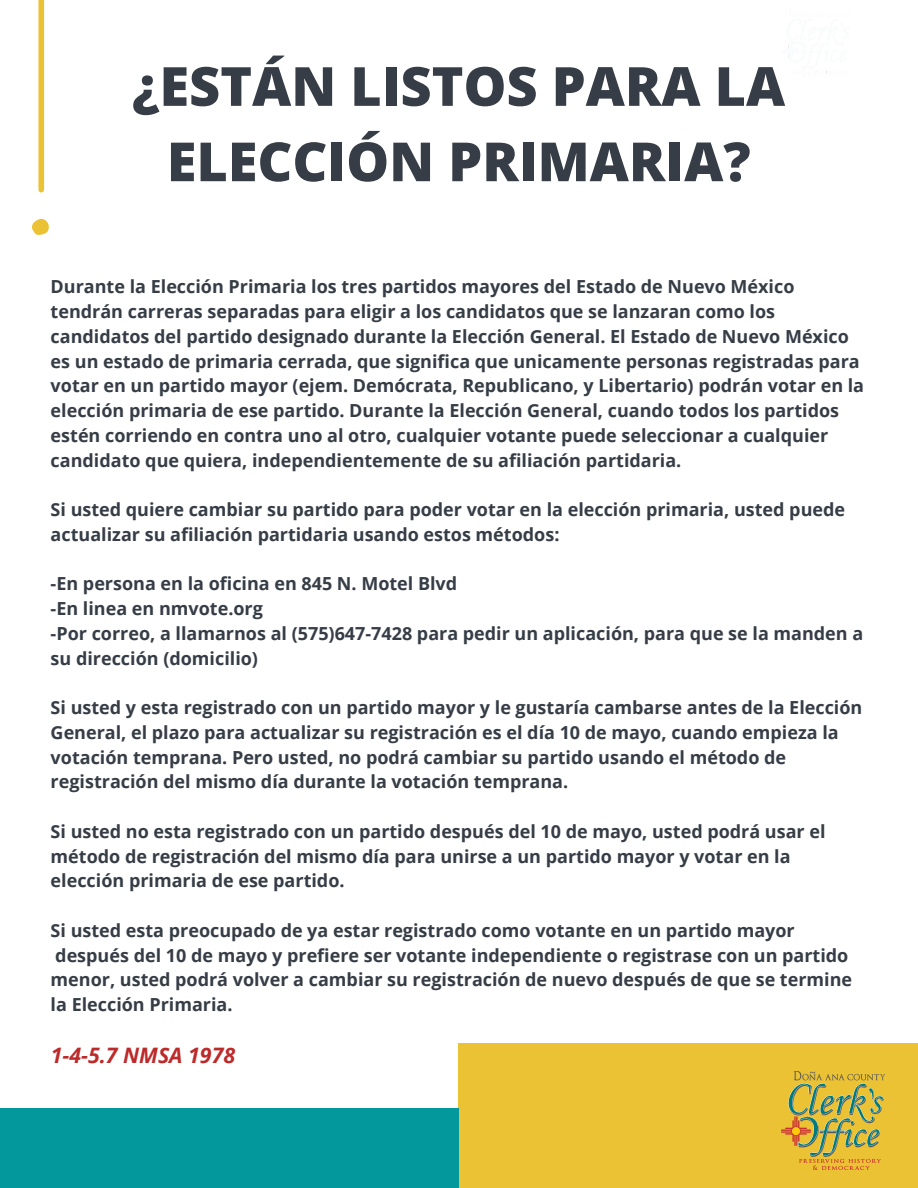
<style>
.page{position:relative;width:918px;height:1188px;background:#fff}
.page>*{position:absolute;margin:0;border:0;box-sizing:border-box;transform-origin:0 0}
.t1{font:800 54px "Open Sans";color:#363d46}
.t2{font:italic 700 21.3px "Open Sans";color:#bd2a2a}
.t3{font:700 18px/24.8px "Open Sans";color:#363d46}
</style>
<div class="page">
<div style="left:458px;top:1043px;width:460px;height:145px;background:#ebc234"></div>
<div style="left:0;top:1108px;width:459px;height:80px;background:#03989b"></div>
<svg style="left:32px;top:218px;width:17px;height:17px"></svg>
<div style="left:38px;top:0;width:6px;height:190px;background:#ebc234"></div>
<img style="left:782px;top:1071px;width:102px;height:98px">
<p class="t1" style="left:132px;top:48px;width:654px">¿ESTÁN LISTOS PARA LA</p>
<p class="t1" style="left:167px;top:124px;width:585px">ELECCIÓN PRIMARIA?</p>
<p class="t3" style="left:51px;top:274px;width:745px">Durante la Elección Primaria los tres partidos mayores del Estado de Nuevo México</p>
<p class="t3" style="left:51px;top:299px;width:815px">tendrán carreras separadas para eligir a los candidatos que se lanzaran como los candidatos del partido designado durante la Elección General. El Estado de Nuevo México es un estado de primaria cerrada, que significa que unicamente personas registradas para votar en un partido mayor (ejem. Demócrata, Republicano, y Libertario) podrán votar en la elección primaria de ese partido. Durante la Elección General, cuando todos los partidos estén corriendo en contra uno al otro, cualquier votante puede seleccionar a cualquier candidato que quiera, independientemente de su afiliación partidaria.</p>
<p class="t3" style="left:51px;top:497px;width:796px">Si usted quiere cambiar su partido para poder votar en la elección primaria, usted puede actualizar su afiliación partidaria usando estos métodos:</p>
<p class="t3" style="left:51px;top:571px;width:408px">-En persona en la oficina en 845 N. Motel Blvd</p>
<p class="t3" style="left:51px;top:596px;width:214px">-En linea en nmvote.org</p>
<p class="t3" style="left:51px;top:620px;width:814px">-Por correo, a llamarnos al (575)647-7428 para pedir un aplicación, para que se la manden a su dirección (domicilio)</p>
<p class="t3" style="left:51px;top:695px;width:813px">Si usted y esta registrado con un partido mayor y le gustaría cambarse antes de la Elección General, el plazo para actualizar su registración es el día 10 de mayo, cuando empieza la votación temprana. Pero usted, no podrá cambiar su partido usando el método de registración del mismo día durante la votación temprana.</p>
<p class="t3" style="left:51px;top:818px;width:776px">Si usted no esta registrado con un partido después del 10 de mayo, usted podrá usar el método de registración del mismo día para unirse a un partido mayor y votar en la elección primaria de ese partido.</p>
<p class="t3" style="left:51px;top:917px;width:803px">Si usted esta preocupado de ya estar registrado como votante en un partido mayor después del 10 de mayo y prefiere ser votante independiente o registrase con un partido menor, usted podrá volver a cambiar su registración de nuevo después de que se termine la Elección Primaria.</p>
<p class="t2" style="left:51px;top:1041px;width:186px">1-4-5.7 NMSA 1978</p>
</div>
